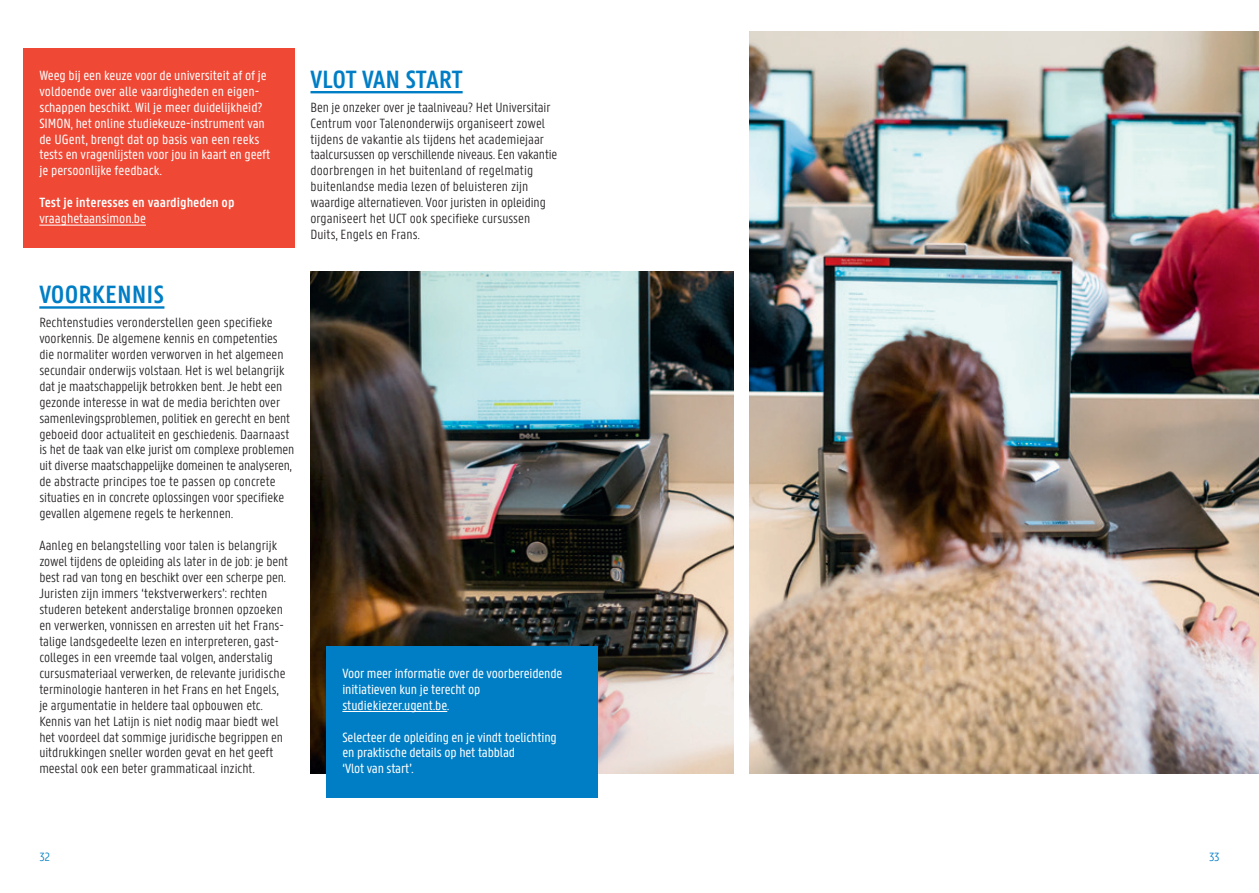
<style>
.page{position:relative;width:1259px;height:893px;background:#fff}
.page>*{position:absolute;margin:0;border:0;box-sizing:border-box;transform-origin:0 0}
.t1{font:600 26.7px "U Gent Panno Text";color:#007ec5}
.t2{font:300 14.25px/15.9px "U Gent Panno Text";color:#231f20}
.t3{font:14.25px/15.9px "U Gent Panno Text";letter-spacing:-.005em;color:#fff}
.t4{font:600 14.25px "U Gent Panno Text";color:#fff}
.t5{font:300 12.75px "U Gent Panno Text";color:#007ec5}
</style>
<div class="page">
<img style="left:310px;top:271px;width:423px;height:502px">
<img style="left:749px;top:32px;width:510px;height:741px">
<hr style="left:39px;top:306px;width:125px;height:3px;background:#007ec5">
<hr style="left:310px;top:91px;width:152px;height:2px;background:#007ec5">
<div style="left:326px;top:646px;width:271px;height:151px;background:#007ec5"></div>
<hr style="left:342px;top:711px;width:105px;height:1px;background:#fff">
<div style="left:23px;top:48px;width:271px;height:199px;background:#ef4835"></div>
<hr style="left:39px;top:225px;width:107px;height:1px;background:#fff">
<p class="t3" style="left:39px;top:67px;width:233px">Weeg bij een keuze voor de universiteit af of je voldoende over alle vaardigheden en eigen&shy;schappen beschikt. Wil je meer duidelijkheid?<br>SIMON, het online studiekeuze-instrument van de UGent, brengt dat op basis van een reeks tests en vragenlijsten voor jou in kaart en geeft je persoonlijke feedback.</p>
<p class="t4" style="left:39px;top:194px;width:197px">Test je interesses en vaardigheden op</p>
<p class="t3" style="left:39px;top:211px;width:108px">vraaghetaansimon.be</p>
<h1 class="t1" style="left:310px;top:63px;width:154px">VLOT VAN START</h1>
<p class="t2" style="left:310px;top:99px;width:248px">Ben je onzeker over je taalniveau? Het Universitair Centrum voor Talenonderwijs organiseert zowel tijdens de vakantie als tijdens het academiejaar taalcursussen op verschillende niveaus. Een vakantie doorbrengen in het buitenland of regelmatig buitenlandse media lezen of beluisteren zijn waardige alternatieven. Voor juristen in opleiding organiseert het UCT ook specifieke cursussen Duits, Engels en Frans.</p>
<h1 class="t1" style="left:39px;top:278px;width:127px">VOORKENNIS</h1>
<p class="t2" style="left:39px;top:314px;width:256px">Rechtenstudies veronderstellen geen specifieke voorkennis. De algemene kennis en competenties die normaliter worden verworven in het algemeen secundair onderwijs volstaan. Het is wel belangrijk dat je maatschappelijk betrokken bent. Je hebt een gezonde interesse in wat de media berichten over samenlevingsproblemen, politiek en gerecht en bent geboeid door actualiteit en geschiedenis. Daarnaast is het de taak van elke jurist om complexe problemen uit diverse maatschappelijke domeinen te analyseren, de abstracte principes toe te passen op concrete situaties en in concrete oplossingen voor specifieke gevallen algemene regels te herkennen.</p>
<p class="t2" style="left:39px;top:537px;width:250px">Aanleg en belangstelling voor talen is belangrijk zowel tijdens de opleiding als later in de job: je bent best rad van tong en beschikt over een scherpe pen.<br>Juristen zijn immers ‘tekstverwerkers’: rechten studeren betekent anderstalige bronnen opzoeken en verwerken, vonnissen en arresten uit het Frans&shy;talige landsgedeelte lezen en interpreteren, gast&shy;colleges in een vreemde taal volgen, anderstalig cursusmateriaal verwerken, de relevante juridische terminologie hanteren in het Frans en het Engels, je argumentatie in heldere taal opbouwen etc.<br>Kennis van het Latijn is niet nodig maar biedt wel het voordeel dat sommige juridische begrippen en uitdrukkingen sneller worden gevat en het geeft meestal ook een beter grammaticaal inzicht.</p>
<p class="t3" style="left:342px;top:665px;width:221px">Voor meer informatie over de voorbereidende initiatieven kun je terecht op studiekiezer.ugent.be.</p>
<p class="t3" style="left:342px;top:729px;width:216px">Selecteer de opleiding en je vindt toelichting en praktische details op het tabblad<br>‘Vlot van start’.</p>
<p class="t5" style="left:39px;top:849px;width:12px">32</p>
<p class="t5" style="left:1209px;top:849px;width:12px">33</p>
</div>
